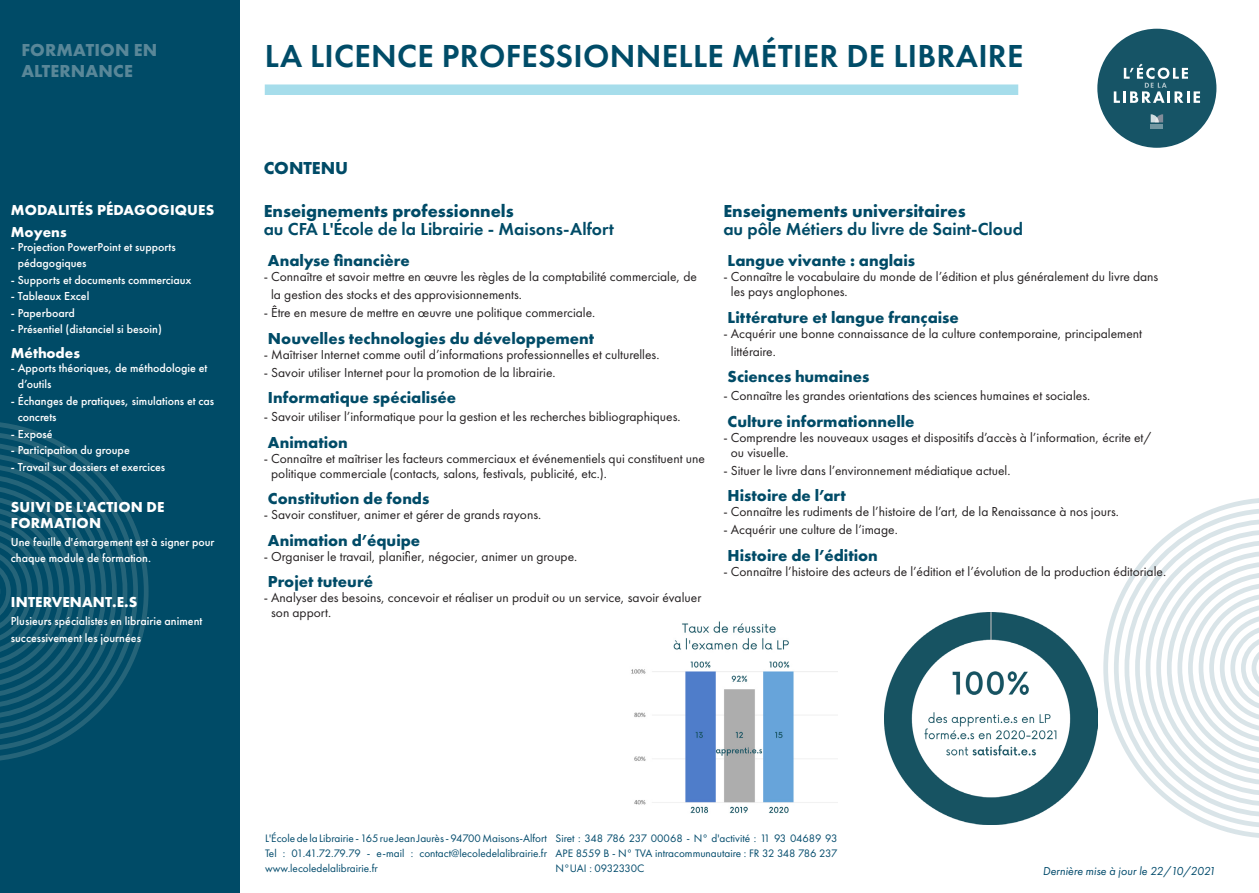
<style>
.page{position:relative;width:1259px;height:893px;background:#fff}
.page>*{position:absolute;margin:0;border:0;box-sizing:border-box;transform-origin:0 0}
.t1{font:600 33px "Futura PT";letter-spacing:.01em;color:#004c68}
.t2{font:600 18px "Futura PT";color:#004b67}
.t3{font:700 18px "Futura PT";color:#004b67}
.t4{font:700 18px/21.6px "Futura PT";letter-spacing:.01em;color:#c4ced3}
.t5{font:700 16.5px "Futura PT";color:#004b67}
.t6{font:700 15px/22.2px "Futura PT";letter-spacing:.01em;color:#fff}
.t7{font:13.5px/15px "Futura PT";color:#231f20}
.t8{font:500 12px/16.5px "Futura PT";color:#fff}
.t9{font:italic 12px "Futura PT";color:#004a6b}
.t10{font:11.25px/15px "Futura PT";color:#004a6b;text-align:justify}
</style>
<div class="page">
<div style="left:0;top:0;width:240px;height:893px;background:#004b67"></div>
<div style="left:265px;top:84px;width:753px;height:11px;background:#a6ddeb"></div>
<svg style="left:0;top:422px;width:149px;height:339px"></svg>
<svg style="left:0;top:432px;width:138px;height:319px"></svg>
<svg style="left:1103px;top:498px;width:156px;height:340px"></svg>
<svg style="left:1114px;top:508px;width:145px;height:320px"></svg>
<svg style="left:1124px;top:519px;width:135px;height:298px"></svg>
<div style="left:1097px;top:29px;width:119px;height:119px;background:#165466;border-radius:50%"></div>
<svg style="left:1150px;top:114px;width:13px;height:8px"></svg>
<hr style="left:1150px;top:125px;width:13px;height:4px;background:#7297a2">
<svg style="left:1113px;top:64px;width:87px;height:39px"></svg>
<img style="left:884px;top:612px;width:213px;height:213px">
<img style="left:631px;top:621px;width:206px;height:193px">
<h2 class="t4" style="left:21px;top:38px;width:137px">Formation en alternance</h2>
<p class="t6" style="left:11px;top:198px;width:205px">Modalités pédagogiques<br>Moyens</p>
<p class="t8" style="left:18px;top:238px;width:160px;text-indent:-7px">- Projection PowerPoint et supports pédagogiques</p>
<p class="t8" style="left:11px;top:271px;width:182px">- Supports et documents commerciaux</p>
<p class="t8" style="left:11px;top:288px;width:80px">- Tableaux Excel</p>
<p class="t8" style="left:11px;top:304px;width:65px">- Paperboard</p>
<p class="t8" style="left:11px;top:321px;width:153px">- Présentiel (distanciel si besoin)</p>
<p class="t6" style="left:11px;top:342px;width:71px">Méthodes</p>
<p class="t8" style="left:18px;top:360px;width:191px;text-indent:-7px">- Apports théoriques, de méthodologie et d’outils</p>
<p class="t8" style="left:18px;top:393px;width:198px;text-indent:-7px">- Échanges de pratiques, simulations et cas concrets</p>
<p class="t8" style="left:11px;top:426px;width:43px">- Exposé</p>
<p class="t8" style="left:11px;top:442px;width:120px">- Participation du groupe</p>
<p class="t8" style="left:11px;top:459px;width:156px">- Travail sur dossiers et exercices</p>
<p class="t6" style="left:11px;top:498px;width:155px;line-height:16.5px">Suivi de l'action de formation</p>
<p class="t8" style="left:11px;top:534px;width:205px">Une feuille d'émargement est à signer pour chaque module de formation.</p>
<p class="t6" style="left:11px;top:591px;width:71px">intervenan</p>
<p class="t6" style="left:105px;top:591px;width:34px">t.e.s</p>
<p class="t8" style="left:11px;top:613px;width:193px">Plusieurs spécialistes en librairie animent successivement les journées</p>
<h1 class="t1" style="left:265px;top:36px;width:760px">La Licence Professionnelle Métier de libraire</h1>
<h2 class="t3" style="left:264px;top:156px;width:84px">CONTENU</h2>
<h2 class="t3" style="left:264px;top:200px;width:252px">Enseignements professionnels</h2>
<h2 class="t2" style="left:264px;top:218px;width:35px">au CFA</h2>
<h2 class="t2" style="left:322px;top:218px;width:293px">L'École de la Librairie - Maisons-Alfort</h2>
<p class="t5" style="left:268px;top:250px;width:143px">Analyse financière</p>
<p class="t7" style="left:271px;top:267px;width:427px;line-height:18px;text-indent:-7px">- Connaître et savoir mettre en œuvre les règles de la comptabilité commerciale, de la gestion des stocks et des approvisionnements.</p>
<p class="t7" style="left:264px;top:305px;width:333px">- Être en mesure de mettre en œuvre une politique commerciale.</p>
<p class="t5" style="left:268px;top:327px;width:328px">Nouvelles technologies du développement</p>
<p class="t7" style="left:264px;top:346px;width:397px">- Maîtriser Internet comme outil d’informations professionnelles et culturelles.</p>
<p class="t7" style="left:264px;top:364px;width:293px">- Savoir utiliser Internet pour la promotion de la librairie.</p>
<p class="t5" style="left:268px;top:387px;width:190px">Informatique spécialisée</p>
<p class="t7" style="left:264px;top:409px;width:418px">- Savoir utiliser l’informatique pour la gestion et les recherches bibliographiques.</p>
<p class="t5" style="left:268px;top:431px;width:81px">Animation</p>
<p class="t7" style="left:271px;top:450px;width:435px;text-indent:-7px">- Connaître et maîtriser les facteurs commerciaux et événementiels qui constituent une politique commerciale (contacts, salons, festivals, publicité, etc.).</p>
<p class="t5" style="left:268px;top:488px;width:163px">Constitution de fonds</p>
<p class="t7" style="left:264px;top:507px;width:279px">- Savoir constituer, animer et gérer de grands rayons.</p>
<p class="t5" style="left:268px;top:529px;width:154px">Animation d’équipe</p>
<p class="t7" style="left:264px;top:548px;width:315px">- Organiser le travail, planifier, négocier, animer un groupe.</p>
<p class="t5" style="left:268px;top:571px;width:107px">Projet tuteuré</p>
<p class="t7" style="left:271px;top:590px;width:432px;text-indent:-7px">- Analyser des besoins, concevoir et réaliser un produit ou un service, savoir évaluer son apport.</p>
<h2 class="t3" style="left:723px;top:200px;width:244px">Enseignements universitaires</h2>
<h2 class="t2" style="left:723px;top:218px;width:301px">au pôle Métiers du livre de Saint-Cloud</h2>
<p class="t5" style="left:727px;top:250px;width:189px">Langue vivante : anglais</p>
<p class="t7" style="left:731px;top:269px;width:429px;text-indent:-7px">- Connaître le vocabulaire du monde de l’édition et plus généralement du livre dans les pays anglophones.</p>
<p class="t5" style="left:727px;top:306px;width:233px">Littérature et langue française</p>
<p class="t7" style="left:731px;top:324px;width:413px;line-height:18px;text-indent:-7px">- Acquérir une bonne connaissance de la culture contemporaine, principalement littéraire.</p>
<p class="t5" style="left:727px;top:366px;width:143px">Sciences humaines</p>
<p class="t7" style="left:723px;top:388px;width:368px">- Connaître les grandes orientations des sciences humaines et sociales.</p>
<p class="t5" style="left:727px;top:410px;width:188px">Culture informationnelle</p>
<p class="t7" style="left:731px;top:429px;width:422px;text-indent:-7px">- Comprendre les nouveaux usages et dispositifs d’accès à l’information, écrite et/ ou visuelle.</p>
<p class="t7" style="left:723px;top:462px;width:289px">- Situer le livre dans l’environnement médiatique actuel.</p>
<p class="t5" style="left:727px;top:485px;width:120px">Histoire de l’art</p>
<p class="t7" style="left:723px;top:504px;width:397px">- Connaître les rudiments de l’histoire de l’art, de la Renaissance à nos jours.</p>
<p class="t7" style="left:723px;top:522px;width:176px">- Acquérir une culture de l’image.</p>
<p class="t5" style="left:727px;top:544px;width:152px">Histoire de l’édition</p>
<p class="t7" style="left:723px;top:563px;width:444px">- Connaître l’histoire des acteurs de l’édition et l’évolution de la production éditoriale.</p>
<p class="t10" style="left:265px;top:831px;width:283px">L'École de la Librairie - 165 rue Jean Jaurès - 94700 Maisons-Alfort Tel : 01.41.72.79.79 - e-mail : contact@lecoledelalibrairie.fr www.lecoledelalibrairie.fr</p>
<p class="t10" style="left:555px;top:831px;width:283px">Siret : 348 786 237 00068 - N° d'activité : 11 93 04689 93<br>APE 8559 B - N° TVA intracommunautaire : FR 32 348 786 237<br>N°UAI : 0932330C</p>
<p class="t9" style="left:1043px;top:863px;width:174px">Dernière mise à jour le 22/10/2021</p>
</div>
